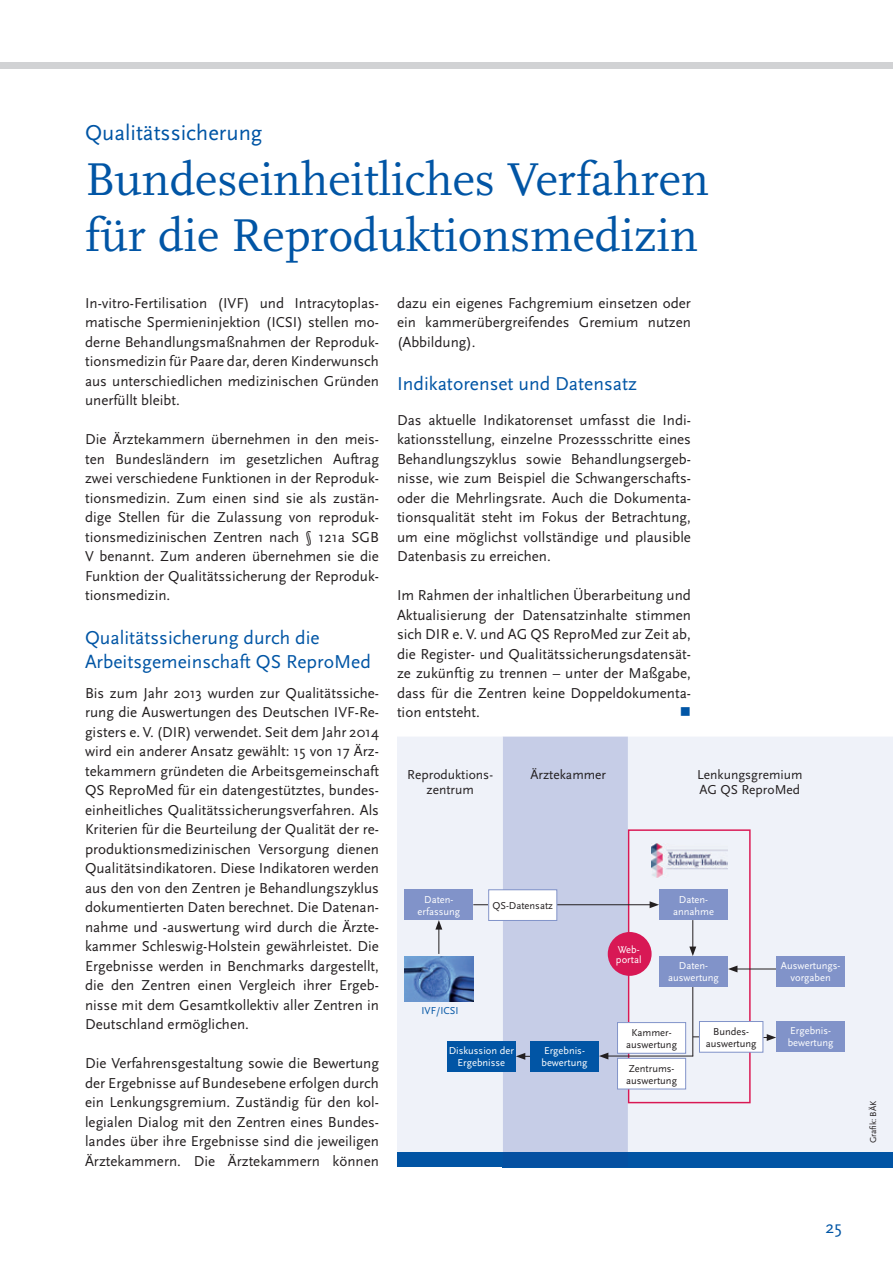
<style>
.page{position:relative;width:893px;height:1263px;background:#fff}
.page>*{position:absolute;margin:0;border:0;box-sizing:border-box;transform-origin:0 0}
.t1{font:48px/55.5px "Scala LF";color:#0155a5}
.t2{font:22.5px "Scala Sans";color:#0155a5}
.t3{font:19.5px/24px "Scala Sans";color:#0155a5}
.t4{font:18px "Scala Sans";color:#0155a5}
.t5{font:15px/19.5px "Scala Sans";color:#231f20;text-align:justify}
.t6{font:15px "Wingdings";color:#0155a5}
.t7{font:13.5px/15px "Scala Sans";color:#231f20;text-align:center}
.t8{font:10.5px/12px "Scala Sans";color:#fff;text-align:center}
.t9{font:10.5px/12px "Scala Sans";color:#231f20;text-align:center}
.t10{font:10.5px "Scala Sans";color:#0155a5}
.t11{font:9px "Scala Sans";color:#231f20}
</style>
<div class="page">
<div style="left:0;top:63px;width:893px;height:6px;background:#d1d2d4"></div>
<div style="left:628px;top:737px;width:265px;height:415px;background:#eff2f9"></div>
<div style="left:503px;top:736px;width:125px;height:416px;background:#c6cde7"></div>
<div style="left:397px;top:736px;width:106px;height:416px;background:#eff2f9"></div>
<div style="left:608px;top:932px;width:44px;height:44px;background:#d81855;border-radius:50%"></div>
<div style="left:628px;top:1152px;width:265px;height:15px;background:#0154a4"></div>
<div style="left:503px;top:1152px;width:125px;height:15px;background:#0550a1"></div>
<div style="left:397px;top:1152px;width:106px;height:15px;background:#0154a4"></div>
<svg style="left:435px;top:920px;width:7px;height:34px"></svg>
<hr style="left:473px;top:904px;width:179px;height:1px;background:#231f20">
<hr style="left:735px;top:969px;width:41px;height:1px;background:#231f20">
<svg style="left:763px;top:1034px;width:13px;height:7px"></svg>
<hr style="left:606px;top:1056px;width:87px;height:1px;background:#231f20">
<svg style="left:599px;top:1052px;width:9px;height:7px"></svg>
<svg style="left:628px;top:829px;width:123px;height:274px"></svg>
<svg style="left:516px;top:1053px;width:14px;height:7px"></svg>
<div style="left:404px;top:889px;width:69px;height:31px;background:#8193c9"></div>
<div style="left:776px;top:956px;width:69px;height:31px;background:#8193c9"></div>
<div style="left:776px;top:1021px;width:69px;height:31px;background:#8193c9"></div>
<div style="left:447px;top:1041px;width:69px;height:31px;background:#0155a5"></div>
<div style="left:617px;top:1022px;width:69px;height:31px;background:#fff"></div>
<div style="left:617px;top:1022px;width:69px;height:32px;border:1px solid #8193c9"></div>
<div style="left:617px;top:1058px;width:69px;height:31px;background:#fff"></div>
<div style="left:617px;top:1058px;width:69px;height:31px;border:1px solid #8193c9"></div>
<img style="left:404px;top:956px;width:69px;height:45px">
<div style="left:659px;top:956px;width:69px;height:31px;background:#8193c9"></div>
<div style="left:659px;top:889px;width:69px;height:31px;background:#8193c9"></div>
<div style="left:489px;top:890px;width:68px;height:30px;background:#fff"></div>
<div style="left:488px;top:889px;width:69px;height:32px;border:1px solid #8193c9"></div>
<div style="left:699px;top:1021px;width:64px;height:31px;background:#fff"></div>
<div style="left:699px;top:1021px;width:64px;height:31px;border:1px solid #8193c9"></div>
<div style="left:530px;top:1041px;width:69px;height:31px;background:#0155a5"></div>
<h2 class="t2" style="left:85px;top:120px;width:179px">Qualitätssicherung</h2>
<h1 class="t1" style="left:85px;top:153px;width:625px">Bundeseinheitliches Verfahren für die Reproduktionsmedizin</h1>
<p class="t5" style="left:85px;top:293px;width:295px">In-vitro-Fertilisation (IVF) und Intracytoplas&shy;matische Spermieninjektion (ICSI) stellen mo&shy;derne Behandlungsmaßnahmen der Reproduk&shy;tionsmedizin für Paare dar, deren Kinderwunsch aus unterschiedlichen medizinischen Gründen unerfüllt bleibt.</p>
<p class="t5" style="left:85px;top:430px;width:295px">Die Ärztekammern übernehmen in den meis&shy;ten Bundesländern im gesetzlichen Auftrag zwei verschiedene Funktionen in der Reproduk&shy;tionsmedizin. Zum einen sind sie als zustän&shy;dige Stellen für die Zulassung von reproduk&shy;tionsmedizinischen Zentren nach § 121a SGB V benannt. Zum anderen übernehmen sie die Funktion der Qualitätssicherung der Reproduk&shy;tionsmedizin.</p>
<h3 class="t3" style="left:85px;top:626px;width:287px">Qualitätssicherung durch die<br>Arbeitsgemeinschaft QS ReproMed</h3>
<p class="t5" style="left:85px;top:683px;width:295px">Bis zum Jahr 2013 wurden zur Qualitätssiche&shy;rung die Auswertungen des Deutschen IVF-Re&shy;gisters e. V. (DIR) verwendet. Seit dem Jahr 2014 wird ein anderer Ansatz gewählt: 15 von 17 Ärz&shy;tekammern gründeten die Arbeitsgemeinschaft QS ReproMed für ein datengestütztes, bundes&shy;einheitliches Qualitätssicherungsverfahren. Als Kriterien für die Beurteilung der Qualität der re&shy;produktionsmedizinischen Versorgung dienen Qualitätsindikatoren. Diese Indikatoren werden aus den von den Zentren je Behandlungszyklus dokumentierten Daten berechnet. Die Datenan&shy;nahme und -auswertung wird durch die Ärzte&shy;kammer Schleswig-Holstein gewährleistet. Die Ergebnisse werden in Benchmarks dargestellt, die den Zentren einen Vergleich ihrer Ergeb&shy;nisse mit dem Gesamtkollektiv aller Zentren in Deutschland ermöglichen.</p>
<p class="t5" style="left:85px;top:1054px;width:295px">Die Verfahrensgestaltung sowie die Bewertung der Ergebnisse auf Bundesebene erfolgen durch ein Lenkungsgremium. Zuständig für den kol&shy;legialen Dialog mit den Zentren eines Bundes&shy;landes über ihre Ergebnisse sind die jeweiligen Ärztekammern. Die Ärztekammern können</p>
<p class="t5" style="left:397px;top:293px;width:295px">dazu ein eigenes Fachgremium einsetzen oder ein kammerübergreifendes Gremium nutzen (Abbildung).</p>
<h3 class="t3" style="left:397px;top:372px;width:241px">Indikatorenset und Datensatz</h3>
<p class="t5" style="left:397px;top:410px;width:295px">Das aktuelle Indikatorenset umfasst die Indi&shy;kationsstellung, einzelne Prozessschritte eines Behandlungszyklus sowie Behandlungsergeb&shy;nisse, wie zum Beispiel die Schwangerschafts&shy;oder die Mehrlingsrate. Auch die Dokumenta&shy;tionsqualität steht im Fokus der Betrachtung, um eine möglichst vollständige und plausible Datenbasis zu erreichen.</p>
<p class="t5" style="left:397px;top:586px;width:295px">Im Rahmen der inhaltlichen Überarbeitung und Aktualisierung der Datensatzinhalte stimmen sich DIR e. V. und AG QS ReproMed zur Zeit ab, die Register- und Qualitätssicherungsdatensät&shy;ze zukünftig zu trennen – unter der Maßgabe, dass für die Zentren keine Doppeldokumenta&shy;tion entsteht.</p>
<p class="t6" style="left:680px;top:704px;width:13px">■</p>
<p class="t7" style="left:407px;top:767px;width:87px">Reproduktions - zentrum</p>
<p class="t7" style="left:530px;top:767px;width:77px">Ärztekammer</p>
<p class="t7" style="left:697px;top:767px;width:107px;text-align:left">Lenkungsgremium<br>AG QS ReproMed</p>
<p class="t8" style="left:418px;top:893px;width:44px">Daten&shy;erfassung</p>
<p class="t8" style="left:673px;top:893px;width:42px">Daten - annahme</p>
<p class="t9" style="left:492px;top:900px;width:62px">QS-Datensatz</p>
<p class="t8" style="left:616px;top:944px;width:27px;line-height:10.5px;text-align:left">Web&shy;portal</p>
<p class="t8" style="left:781px;top:960px;width:61px">Auswertungs&shy;vorgaben</p>
<p class="t8" style="left:668px;top:960px;width:52px">Daten&shy;auswertung</p>
<p class="t10" style="left:421px;top:1004px;width:39px">IVF/ICSI</p>
<p class="t8" style="left:788px;top:1025px;width:47px;text-align:left">Ergebnis&shy;bewertung</p>
<p class="t9" style="left:706px;top:1025px;width:52px">Bundes&shy;auswertung</p>
<p class="t9" style="left:626px;top:1026px;width:52px">Kammer&shy;auswertung</p>
<p class="t9" style="left:626px;top:1062px;width:52px;text-align:left">Zentrums&shy;auswertung</p>
<p class="t8" style="left:449px;top:1045px;width:67px">Diskussion der<br>Ergebnisse</p>
<p class="t8" style="left:541px;top:1045px;width:47px;text-align:left">Ergebnis&shy;bewertung</p>
<p class="t4" style="left:826px;top:1217px;width:18px">25</p>
<p class="t11" style="left:868px;top:1143px;width:44px;rotate:-90deg">Grafik: BÄK</p>
</div>
